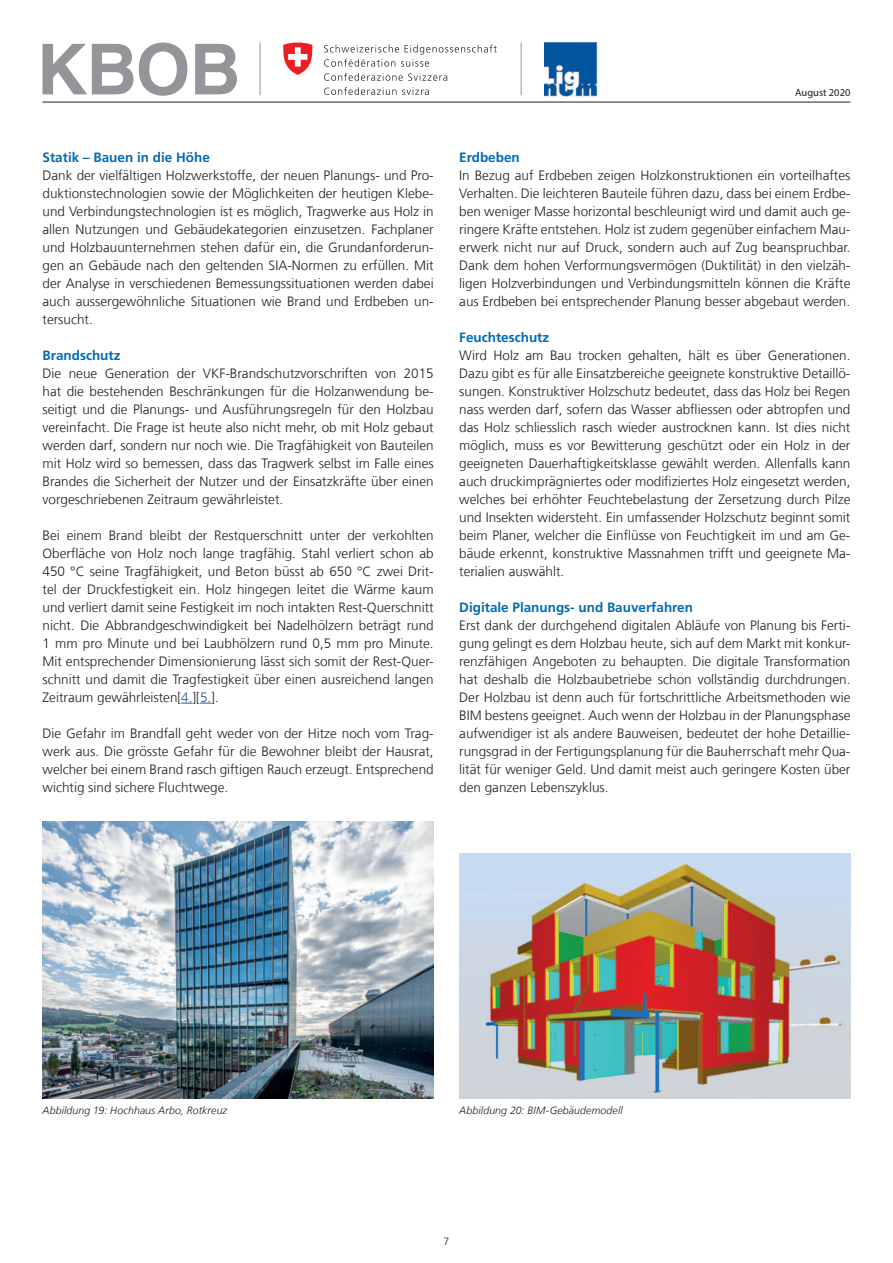
<style>
.page{position:relative;width:893px;height:1263px;background:#fff}
.page>*{position:absolute;margin:0;border:0;box-sizing:border-box;transform-origin:0 0}
.t1{font:300 13.5px/18px "Frutiger LT Com";color:#231f20;text-align:justify}
.t2{font:700 13.5px "Frutiger LT Com";color:#006bb6}
.t3{font:italic 300 10.5px "Frutiger LT Com";letter-spacing:.01em;color:#231f20}
.t4{font:10.5px "Myriad Pro";color:#231f20}
.t5{font:300 10.5px "Frutiger LT Com";color:#231f20}
.s1{color:#2056a6}
</style>
<div class="page">
<svg style="left:181px;top:703px;width:12px;height:1px"></svg>
<hr style="left:43px;top:102px;width:807px;height:1px;background:#231f20">
<svg style="left:43px;top:43px;width:144px;height:53px"></svg>
<svg style="left:195px;top:44px;width:42px;height:50px"></svg>
<img style="left:544px;top:43px;width:54px;height:54px">
<svg style="left:324px;top:45px;width:173px;height:22px"></svg>
<svg style="left:324px;top:73px;width:123px;height:8px"></svg>
<svg style="left:324px;top:87px;width:72px;height:8px"></svg>
<svg style="left:402px;top:87px;width:27px;height:8px"></svg>
<svg style="left:283px;top:43px;width:30px;height:32px"></svg>
<hr style="left:260px;top:43px;width:1px;height:52px;background:#939598">
<hr style="left:521px;top:43px;width:1px;height:52px;background:#939598">
<img style="left:43px;top:821px;width:391px;height:277px">
<img style="left:459px;top:853px;width:391px;height:245px">
<p class="t2" style="left:43px;top:149px;width:169px">Statik – Bauen in die Höhe</p>
<p class="t1" style="left:43px;top:166px;width:393px">Dank der vielfältigen Holzwerkstoffe, der neuen Planungs- und Pro&shy;duktionstechnologien sowie der Möglichkeiten der heutigen Klebe&shy;und Verbindungstechnologien ist es möglich, Tragwerke aus Holz in allen Nutzungen und Gebäudekategorien einzusetzen. Fachplaner und Holzbauunternehmen stehen dafür ein, die Grundanforderun&shy;gen an Gebäude nach den geltenden SIA-Normen zu erfüllen. Mit der Analyse in verschiedenen Bemessungssituationen werden dabei auch aussergewöhnliche Situationen wie Brand und Erdbeben un&shy;tersucht.</p>
<p class="t2" style="left:43px;top:347px;width:79px">Brandschutz</p>
<p class="t1" style="left:43px;top:364px;width:393px">Die neue Generation der VKF-Brandschutzvorschriften von 2015 hat die bestehenden Beschränkungen für die Holzanwendung be&shy;seitigt und die Planungs- und Ausführungsregeln für den Holzbau vereinfacht. Die Frage ist heute also nicht mehr, ob mit Holz gebaut werden darf, sondern nur noch wie. Die Tragfähigkeit von Bauteilen mit Holz wird so bemessen, dass das Tragwerk selbst im Falle eines Brandes die Sicherheit der Nutzer und der Einsatzkräfte über einen vorgeschriebenen Zeitraum gewährleistet.</p>
<p class="t1" style="left:43px;top:526px;width:393px">Bei einem Brand bleibt der Restquerschnitt unter der verkohlten Oberfläche von Holz noch lange tragfähig. Stahl verliert schon ab 450 °C seine Tragfähigkeit, und Beton büsst ab 650 °C zwei Drit&shy;tel der Druckfestigkeit ein. Holz hingegen leitet die Wärme kaum und verliert damit seine Festigkeit im noch intakten Rest-Querschnitt nicht. Die Abbrandgeschwindigkeit bei Nadelhölzern beträgt rund 1 mm pro Minute und bei Laubhölzern rund 0,5 mm pro Minute.<br>Mit entsprechender Dimensionierung lässt sich somit der Rest-Quer&shy;schnitt und damit die Tragfestigkeit über einen ausreichend langen Zeitraum gewährleisten[<span class="s1">4.</span>][<span class="s1">5.</span>].</p>
<p class="t1" style="left:43px;top:724px;width:393px">Die Gefahr im Brandfall geht weder von der Hitze noch vom Trag&shy;werk aus. Die grösste Gefahr für die Bewohner bleibt der Hausrat, welcher bei einem Brand rasch giftigen Rauch erzeugt. Entsprechend wichtig sind sichere Fluchtwege.</p>
<p class="t4" style="left:795px;top:86px;width:57px">August 2020</p>
<p class="t2" style="left:459px;top:149px;width:62px">Erdbeben</p>
<p class="t1" style="left:459px;top:166px;width:393px">In Bezug auf Erdbeben zeigen Holzkonstruktionen ein vorteilhaftes Verhalten. Die leichteren Bauteile führen dazu, dass bei einem Erdbe&shy;ben weniger Masse horizontal beschleunigt wird und damit auch ge&shy;ringere Kräfte entstehen. Holz ist zudem gegenüber einfachem Mau&shy;erwerk nicht nur auf Druck, sondern auch auf Zug beanspruchbar.<br>Dank dem hohen Verformungsvermögen (Duktilität) in den vielzäh&shy;ligen Holzverbindungen und Verbindungsmitteln können die Kräfte aus Erdbeben bei entsprechender Planung besser abgebaut werden.</p>
<p class="t2" style="left:459px;top:329px;width:91px">Feuchteschutz</p>
<p class="t1" style="left:459px;top:346px;width:393px">Wird Holz am Bau trocken gehalten, hält es über Generationen.<br>Dazu gibt es für alle Einsatzbereiche geeignete konstruktive Detaillö&shy;sungen. Konstruktiver Holzschutz bedeutet, dass das Holz bei Regen nass werden darf, sofern das Wasser abfliessen oder abtropfen und das Holz schliesslich rasch wieder austrocknen kann. Ist dies nicht möglich, muss es vor Bewitterung geschützt oder ein Holz in der geeigneten Dauerhaftigkeitsklasse gewählt werden. Allenfalls kann auch druckimprägniertes oder modifiziertes Holz eingesetzt werden, welches bei erhöhter Feuchtebelastung der Zersetzung durch Pilze und Insekten widersteht. Ein umfassender Holzschutz beginnt somit beim Planer, welcher die Einflüsse von Feuchtigkeit im und am Ge&shy;bäude erkennt, konstruktive Massnahmen trifft und geeignete Ma&shy;terialien auswählt.</p>
<p class="t2" style="left:459px;top:599px;width:235px">Digitale Planungs- und Bauverfahren</p>
<p class="t1" style="left:459px;top:616px;width:393px">Erst dank der durchgehend digitalen Abläufe von Planung bis Ferti&shy;gung gelingt es dem Holzbau heute, sich auf dem Markt mit konkur&shy;renzfähigen Angeboten zu behaupten. Die digitale Transformation hat deshalb die Holzbaubetriebe schon vollständig durchdrungen.<br>Der Holzbau ist denn auch für fortschrittliche Arbeitsmethoden wie BIM bestens geeignet. Auch wenn der Holzbau in der Planungsphase aufwendiger ist als andere Bauweisen, bedeutet der hohe Detaillie&shy;rungsgrad in der Fertigungsplanung für die Bauherrschaft mehr Qua&shy;lität für weniger Geld. Und damit meist auch geringere Kosten über den ganzen Lebenszyklus.</p>
<p class="t3" style="left:43px;top:1104px;width:186px">Abbildung 19: Hochhaus Arbo, Rotkreuz</p>
<p class="t3" style="left:459px;top:1104px;width:165px">Abbildung 20: BIM-Gebäudemodell</p>
<p class="t5" style="left:444px;top:1235px;width:7px">7</p>
</div>
